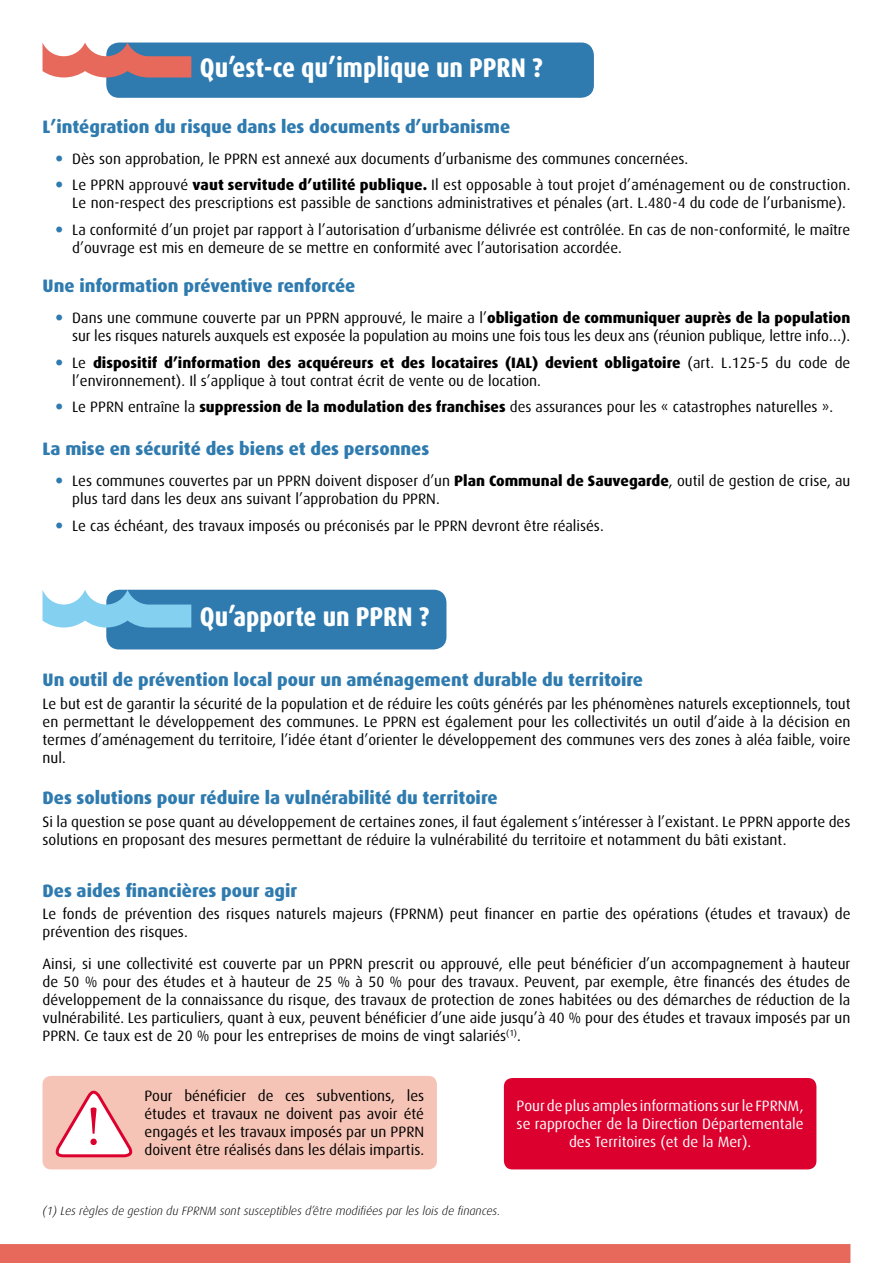
<style>
.page{position:relative;width:893px;height:1263px;background:#fff}
.page>*{position:absolute;margin:0;border:0;box-sizing:border-box;transform-origin:0 0}
.t1{font:55.5px "Minion Pro";color:#dc002e}
.t2{font:800 condensed 27px "Dax OT";color:#fff}
.t3{font:800 18px "Dax OT";color:#2f7baf}
.t4{font:15px/18px "Dax OT";color:#000}
.t5{font:15px/18px "Dax OT";color:#fff;text-align:center}
.t6{font:italic 300 12px "Dax OT";color:#000}
.s1{font-weight:800}
</style>
<div class="page">
<div style="left:106px;top:43px;width:488px;height:55px;background:#2f7baf;border-radius:13px"></div>
<svg style="left:43px;top:43px;width:148px;height:34px"></svg>
<div style="left:106px;top:590px;width:340px;height:59px;background:#2f7baf;border-radius:13px"></div>
<svg style="left:43px;top:590px;width:148px;height:37px"></svg>
<div style="left:504px;top:1078px;width:312px;height:91px;background:#dc002e;border-radius:9px"></div>
<div style="left:43px;top:1076px;width:394px;height:93px;background:#f6c4b6;border-radius:9px"></div>
<svg style="left:55px;top:1090px;width:78px;height:68px"></svg>
<div style="left:0;top:1244px;width:850px;height:19px;background:#e6695c"></div>
<h2 class="t2" style="left:200px;top:50px;width:345px">Qu’est-ce qu’implique un PPRN ?</h2>
<p class="t3" style="left:43px;top:116px;width:469px">L’intégration du risque dans les documents d’urbanisme</p>
<p class="t4" style="left:72px;top:145px;width:780px;line-height:26.5px">Dès son approbation, le PPRN est annexé aux documents d’urbanisme des communes concernées.<br>Le PPRN approuvé <span class="s1">vaut servitude d’utilité publique.</span> Il est opposable à tout projet d’aménagement ou de construction.</p>
<p class="t4" style="left:72px;top:190px;width:780px;line-height:26.5px">Le non-respect des prescriptions est passible de sanctions administratives et pénales (art. L.480-4 du code de l’urbanisme).<br>La conformité d’un projet par rapport à l’autorisation d’urbanisme délivrée est contrôlée. En cas de non-conformité, le maître</p>
<p class="t4" style="left:72px;top:239px;width:551px">d’ouvrage est mis en demeure de se mettre en conformité avec l’autorisation accordée.</p>
<p class="t3" style="left:43px;top:276px;width:314px">Une information préventive renforcée</p>
<p class="t4" style="left:72px;top:309px;width:780px">Dans une commune couverte par un PPRN approuvé, le maire a l’<span class="s1">obligation de communiquer auprès de la population </span>sur les risques naturels auxquels est exposée la population au moins une fois tous les deux ans (réunion publique, lettre info…).</p>
<p class="t4" style="left:72px;top:353px;width:780px">Le <span class="s1">dispositif d’information des acquéreurs et des locataires (IAL) devient obligatoire</span> (art. L.125-5 du code de l’environnement). Il s’applique à tout contrat écrit de vente ou de location.</p>
<p class="t4" style="left:72px;top:398px;width:762px">Le PPRN entraîne la <span class="s1">suppression de la modulation des franchises</span> des assurances pour les « catastrophes naturelles ».</p>
<p class="t3" style="left:43px;top:439px;width:388px">La mise en sécurité des biens et des personnes</p>
<p class="t4" style="left:72px;top:472px;width:780px">Les communes couvertes par un PPRN doivent disposer d’un <span class="s1">Plan Communal de Sauvegarde</span>, outil de gestion de crise, au plus tard dans les deux ans suivant l’approbation du PPRN.</p>
<p class="t4" style="left:72px;top:516px;width:533px">Le cas échéant, des travaux imposés ou préconisés par le PPRN devront être réalisés.</p>
<h2 class="t2" style="left:200px;top:599px;width:231px">Qu’apporte un PPRN ?</h2>
<p class="t3" style="left:43px;top:670px;width:602px">Un outil de prévention local pour un aménagement durable du territoire</p>
<p class="t4" style="left:43px;top:694px;width:809px;text-align:justify">Le but est de garantir la sécurité de la population et de réduire les coûts générés par les phénomènes naturels exceptionnels, tout en permettant le développement des communes. Le PPRN est également pour les collectivités un outil d’aide à la décision en termes d’aménagement du territoire, l’idée étant d’orienter le développement des communes vers des zones à aléa faible, voire nul.</p>
<p class="t3" style="left:43px;top:788px;width:457px">Des solutions pour réduire la vulnérabilité du territoire</p>
<p class="t4" style="left:43px;top:813px;width:809px">Si la question se pose quant au développement de certaines zones, il faut également s’intéresser à l’existant. Le PPRN apporte des solutions en proposant des mesures permettant de réduire la vulnérabilité du territoire et notamment du bâti existant.</p>
<p class="t3" style="left:43px;top:880px;width:256px">Des aides financières pour agir</p>
<p class="t4" style="left:43px;top:905px;width:809px">Le fonds de prévention des risques naturels majeurs (FPRNM) peut financer en partie des opérations (études et travaux) de prévention des risques.</p>
<p class="t4" style="left:43px;top:955px;width:809px;text-align:justify">Ainsi, si une collectivité est couverte par un PPRN prescrit ou approuvé, elle peut bénéficier d’un accompagnement à hauteur de 50 % pour des études et à hauteur de 25 % à 50 % pour des travaux. Peuvent, par exemple, être financés des études de développement de la connaissance du risque, des travaux de protection de zones habitées ou des démarches de réduction de la vulnérabilité. Les particuliers, quant à eux, peuvent bénéficier d’une aide jusqu’à 40 % pour des études et travaux imposés par un PPRN. Ce taux est de 20 % pour les entreprises de moins de vingt salariés<sup>(1)</sup>.</p>
<h1 class="t1" style="left:86px;top:1089px;width:17px">!</h1>
<p class="t4" style="left:145px;top:1087px;width:281px;text-align:justify">Pour bénéficier de ces subventions, les études et travaux ne doivent pas avoir été engagés et les travaux imposés par un PPRN doivent être réalisés dans les délais impartis.</p>
<p class="t5" style="left:517px;top:1097px;width:289px">Pour de plus amples informations sur le FPRNM, se rapprocher de la Direction Départementale des Territoires (et de la Mer).</p>
<p class="t6" style="left:43px;top:1204px;width:459px">(1) Les règles de gestion du FPRNM sont susceptibles d’être modifiées par les lois de finances.</p>
</div>
